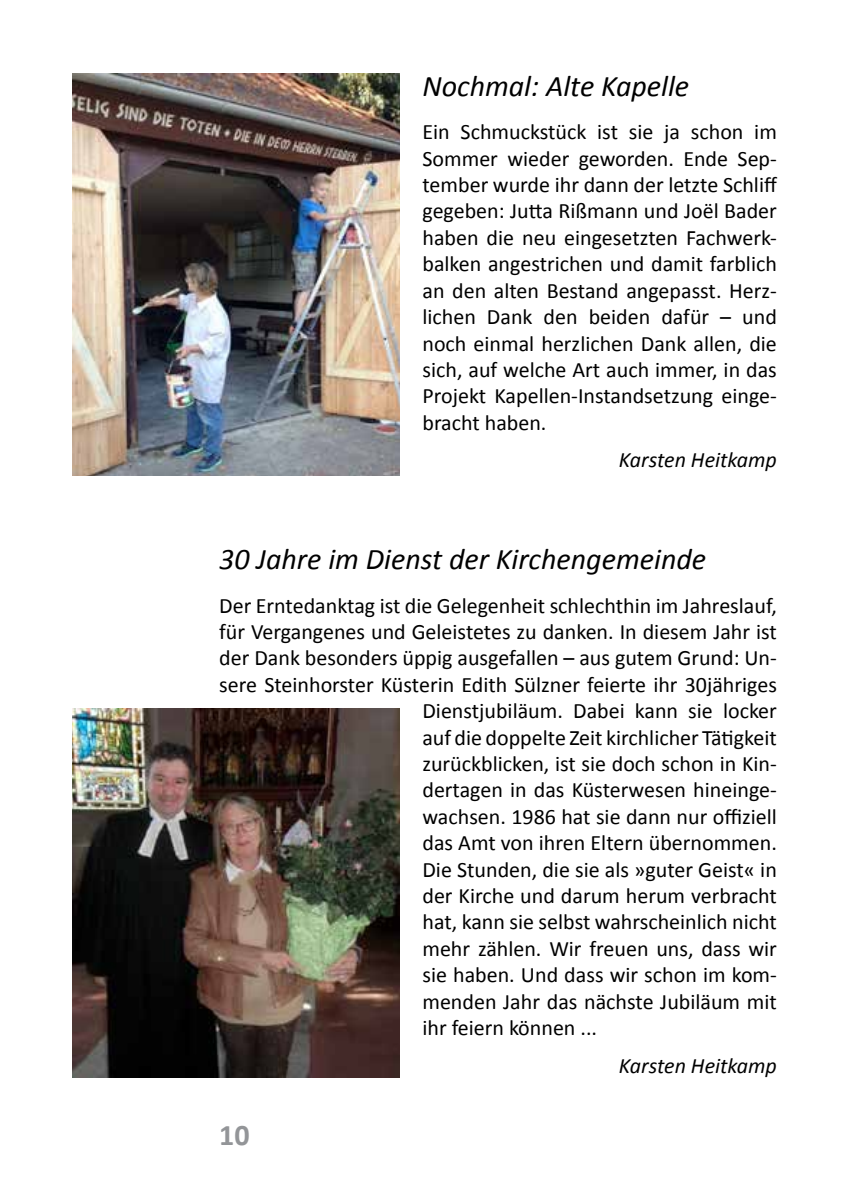
<style>
.page{position:relative;width:845px;height:1202px;background:#fff}
.page>*{position:absolute;margin:0;border:0;box-sizing:border-box;transform-origin:0 0}
.t1{font:italic 30px "Calibri";color:#000}
.t2{font:700 30px "Calibri";color:#939598}
.t3{font:22px/26.4px "Calibri";color:#000;text-align:justify}
.t4{font:italic 22px "Calibri";color:#000}
</style>
<div class="page">
<img style="left:73px;top:73px;width:327px;height:403px">
<img style="left:72px;top:709px;width:328px;height:368px">
<h1 class="t1" style="left:422px;top:65px;width:268px">Nochmal: Alte Kapelle</h1>
<p class="t3" style="left:422px;top:119px;width:356px">Ein Schmuckstück ist sie ja schon im Sommer wieder geworden. Ende Sep&shy;tember wurde ihr dann der letzte Schliff gegeben: Jutta Rißmann und Joël Bader haben die neu eingesetzten Fachwerk&shy;balken angestrichen und damit farblich an den alten Bestand angepasst. Herz&shy;lichen Dank den beiden dafür – und noch einmal herzlichen Dank allen, die sich, auf welche Art auch immer, in das Projekt Kapellen-Instandsetzung einge&shy;bracht haben.</p>
<p class="t4" style="left:619px;top:445px;width:159px">Karsten Heitkamp</p>
<h1 class="t1" style="left:219px;top:539px;width:488px">30 Jahre im Dienst der Kirchengemeinde</h1>
<p class="t3" style="left:219px;top:592px;width:559px">Der Erntedanktag ist die Gelegenheit schlechthin im Jahreslauf,</p>
<p class="t3" style="left:219px;top:618px;width:559px">für Vergangenes und Geleistetes zu danken. In diesem Jahr ist</p>
<p class="t3" style="left:219px;top:645px;width:559px">der Dank besonders üppig ausgefallen – aus gutem Grund: Un-</p>
<p class="t3" style="left:219px;top:671px;width:559px">sere Steinhorster Küsterin Edith Sülzner feierte ihr 30jähriges</p>
<p class="t3" style="left:422px;top:698px;width:356px">Dienstjubiläum. Dabei kann sie locker</p>
<p class="t3" style="left:422px;top:724px;width:356px">auf die doppelte Zeit kirchlicher Tätigkeit</p>
<p class="t3" style="left:422px;top:750px;width:356px">zurückblicken, ist sie doch schon in Kin-</p>
<p class="t3" style="left:422px;top:777px;width:356px">dertagen in das Küsterwesen hineinge-</p>
<p class="t3" style="left:422px;top:803px;width:356px">wachsen. 1986 hat sie dann nur offiziell</p>
<p class="t3" style="left:422px;top:830px;width:356px">das Amt von ihren Eltern übernommen.</p>
<p class="t3" style="left:422px;top:856px;width:356px">Die Stunden, die sie als »guter Geist« in</p>
<p class="t3" style="left:422px;top:882px;width:356px">der Kirche und darum herum verbracht</p>
<p class="t3" style="left:422px;top:909px;width:356px">hat, kann sie selbst wahrscheinlich nicht</p>
<p class="t3" style="left:422px;top:935px;width:356px">mehr zählen. Wir freuen uns, dass wir</p>
<p class="t3" style="left:422px;top:962px;width:356px">sie haben. Und dass wir schon im kom-</p>
<p class="t3" style="left:422px;top:988px;width:356px">menden Jahr das nächste Jubiläum mit</p>
<p class="t3" style="left:422px;top:1014px;width:176px">ihr feiern können ...</p>
<p class="t4" style="left:619px;top:1050px;width:159px">Karsten Heitkamp</p>
<h1 class="t2" style="left:219px;top:1116px;width:32px">10</h1>
</div>
